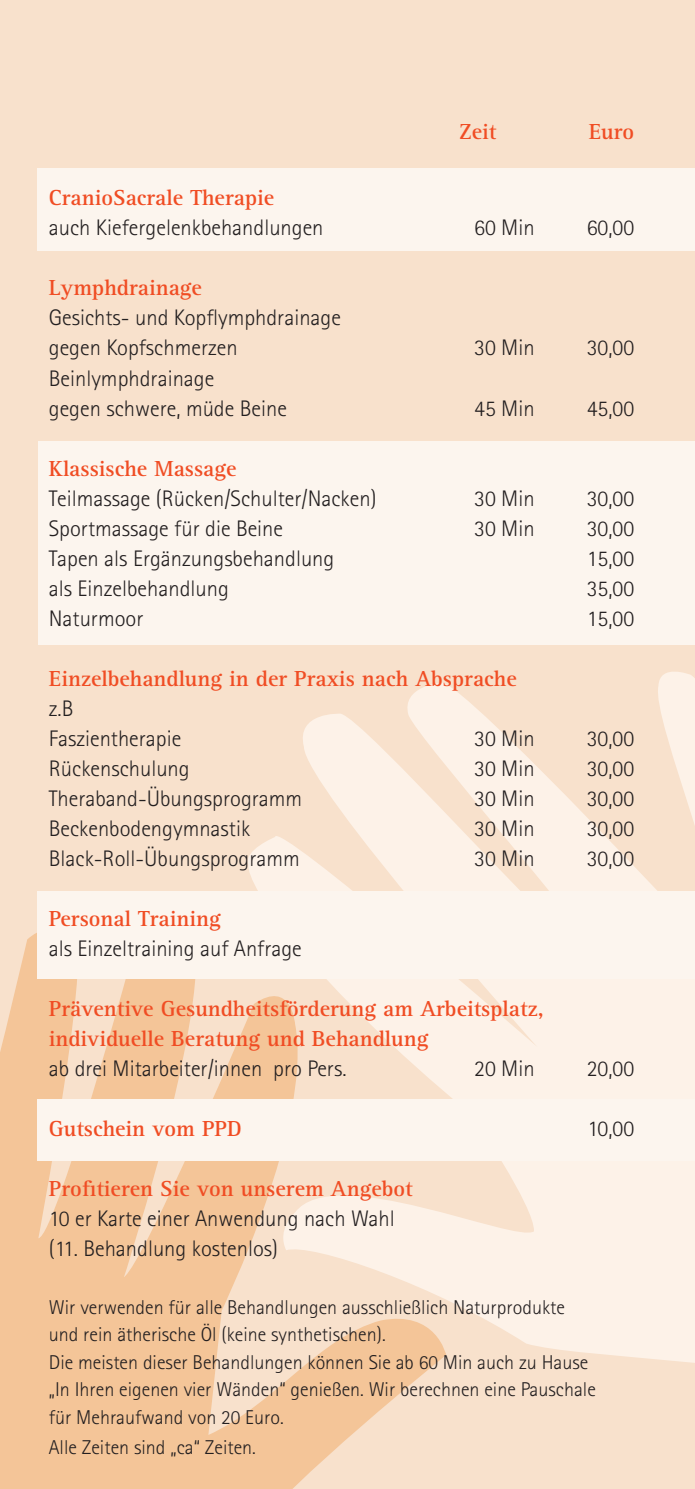
<style>
.page{position:relative;width:695px;height:1489px;background:#fff}
.page>*{position:absolute;margin:0;border:0;box-sizing:border-box;transform-origin:0 0}
.t1{font:300 22.5px/30px "Rotis Sans Serif";color:#231f20}
.t2{font:700 22.5px "Rotis Serif";color:#f04d24}
.t3{font:300 20px "Rotis Sans Serif";color:#231f20}
.s1{font-family:"Rotis Serif";font-weight:700;color:#f04d24}
</style>
<div class="page">
<div style="left:0;top:0;width:694px;height:1488px;background:#f8e1cc"></div>
<svg style="left:0;top:933px;width:408px;height:555px;fill:#f4c598"></svg>
<svg style="left:243px;top:672px;width:451px;height:714px;fill:#fdf2e8"></svg>
<div style="left:37px;top:168px;width:657px;height:82px;background:#fcf5ee"></div>
<div style="left:37px;top:891px;width:657px;height:88px;background:#fcf5ee"></div>
<div style="left:37px;top:1098px;width:657px;height:62px;background:#fcf5ee"></div>
<div style="left:39px;top:441px;width:655px;height:204px;background:#fcf5ee"></div>
<p class="t2" style="left:459px;top:119px;width:39px">Zeit</p>
<p class="t2" style="left:588px;top:119px;width:47px">Euro</p>
<p class="t2" style="left:49px;top:185px;width:227px">CranioSacrale Therapie</p>
<p class="t1" style="left:49px;top:213px;width:276px">auch Kiefergelenkbehandlungen</p>
<p class="t1" style="left:474px;top:213px;width:62px">60 Min</p>
<p class="t1" style="left:586px;top:213px;width:49px">60,00</p>
<p class="t1" style="left:49px;top:273px;width:294px"><span class="s1">Lymphdrainage<br></span>Gesichts- und Kopflymphdrainage</p>
<p class="t1" style="left:49px;top:333px;width:190px">gegen Kopfschmerzen</p>
<p class="t1" style="left:474px;top:333px;width:62px">30 Min</p>
<p class="t1" style="left:586px;top:333px;width:49px">30,00</p>
<p class="t1" style="left:49px;top:363px;width:167px">Beinlymphdrainage</p>
<p class="t1" style="left:49px;top:393px;width:239px">gegen schwere, müde Beine</p>
<p class="t1" style="left:474px;top:393px;width:62px">45 Min</p>
<p class="t1" style="left:586px;top:393px;width:49px">45,00</p>
<p class="t2" style="left:49px;top:455px;width:189px">Klassische Massage</p>
<p class="t1" style="left:49px;top:483px;width:329px">Teilmassage (Rücken/Schulter/Nacken)</p>
<p class="t1" style="left:474px;top:483px;width:62px">30 Min</p>
<p class="t1" style="left:586px;top:483px;width:49px">30,00</p>
<p class="t1" style="left:49px;top:513px;width:236px">Sportmassage für die Beine</p>
<p class="t1" style="left:474px;top:513px;width:62px">30 Min</p>
<p class="t1" style="left:586px;top:513px;width:49px">30,00</p>
<p class="t1" style="left:49px;top:543px;width:287px">Tapen als Ergänzungsbehandlung</p>
<p class="t1" style="left:586px;top:543px;width:49px">15,00</p>
<p class="t1" style="left:49px;top:573px;width:181px">als Einzelbehandlung</p>
<p class="t1" style="left:586px;top:573px;width:49px">35,00</p>
<p class="t1" style="left:49px;top:603px;width:96px">Naturmoor</p>
<p class="t1" style="left:586px;top:603px;width:49px">15,00</p>
<p class="t2" style="left:49px;top:665px;width:469px">Einzelbehandlung in der Praxis nach Absprache</p>
<p class="t1" style="left:49px;top:693px;width:26px">z.B</p>
<p class="t1" style="left:49px;top:723px;width:134px">Faszientherapie</p>
<p class="t1" style="left:474px;top:723px;width:62px">30 Min</p>
<p class="t1" style="left:586px;top:723px;width:49px">30,00</p>
<p class="t1" style="left:49px;top:753px;width:142px">Rückenschulung</p>
<p class="t1" style="left:474px;top:753px;width:62px">30 Min</p>
<p class="t1" style="left:586px;top:753px;width:49px">30,00</p>
<p class="t1" style="left:49px;top:783px;width:255px">Theraband-Übungsprogramm</p>
<p class="t1" style="left:474px;top:783px;width:62px">30 Min</p>
<p class="t1" style="left:586px;top:783px;width:49px">30,00</p>
<p class="t1" style="left:49px;top:813px;width:203px">Beckenbodengymnastik</p>
<p class="t1" style="left:474px;top:813px;width:62px">30 Min</p>
<p class="t1" style="left:586px;top:813px;width:49px">30,00</p>
<p class="t1" style="left:49px;top:843px;width:252px">Black-Roll-Übungsprogramm</p>
<p class="t1" style="left:474px;top:843px;width:62px">30 Min</p>
<p class="t1" style="left:586px;top:843px;width:49px">30,00</p>
<p class="t2" style="left:49px;top:905px;width:173px">Personal Training</p>
<p class="t1" style="left:49px;top:933px;width:254px">als Einzeltraining auf Anfrage</p>
<p class="t2" style="left:49px;top:995px;width:496px">Präventive Gesundheitsförderung am Arbeitsplatz,</p>
<p class="t2" style="left:49px;top:1025px;width:381px">individuelle Beratung und Behandlung</p>
<p class="t1" style="left:49px;top:1053px;width:299px">ab drei Mitarbeiter/innen pro Pers.</p>
<p class="t1" style="left:474px;top:1053px;width:62px">20 Min</p>
<p class="t1" style="left:586px;top:1053px;width:49px">20,00</p>
<p class="t2" style="left:49px;top:1115px;width:194px">Gutschein vom PPD</p>
<p class="t1" style="left:587px;top:1113px;width:48px">10,00</p>
<p class="t2" style="left:49px;top:1175px;width:365px">Profitieren Sie von unserem Angebot</p>
<p class="t1" style="left:49px;top:1203px;width:347px">10 er Karte einer Anwendung nach Wahl</p>
<p class="t1" style="left:49px;top:1233px;width:231px">(11. Behandlung kostenlos)</p>
<p class="t3" style="left:49px;top:1295px;width:517px">Wir verwenden für alle Behandlungen ausschließlich Naturprodukte</p>
<p class="t3" style="left:49px;top:1322px;width:338px">und rein ätherische Öl (keine synthetischen).</p>
<p class="t3" style="left:49px;top:1350px;width:541px">Die meisten dieser Behandlungen können Sie ab 60 Min auch zu Hause</p>
<p class="t3" style="left:49px;top:1377px;width:548px">„In Ihren eigenen vier Wänden“ genießen. Wir berechnen eine Pauschale</p>
<p class="t3" style="left:49px;top:1405px;width:236px">für Mehraufwand von 20 Euro.</p>
<p class="t3" style="left:49px;top:1435px;width:209px">Alle Zeiten sind „ca“ Zeiten.</p>
</div>
